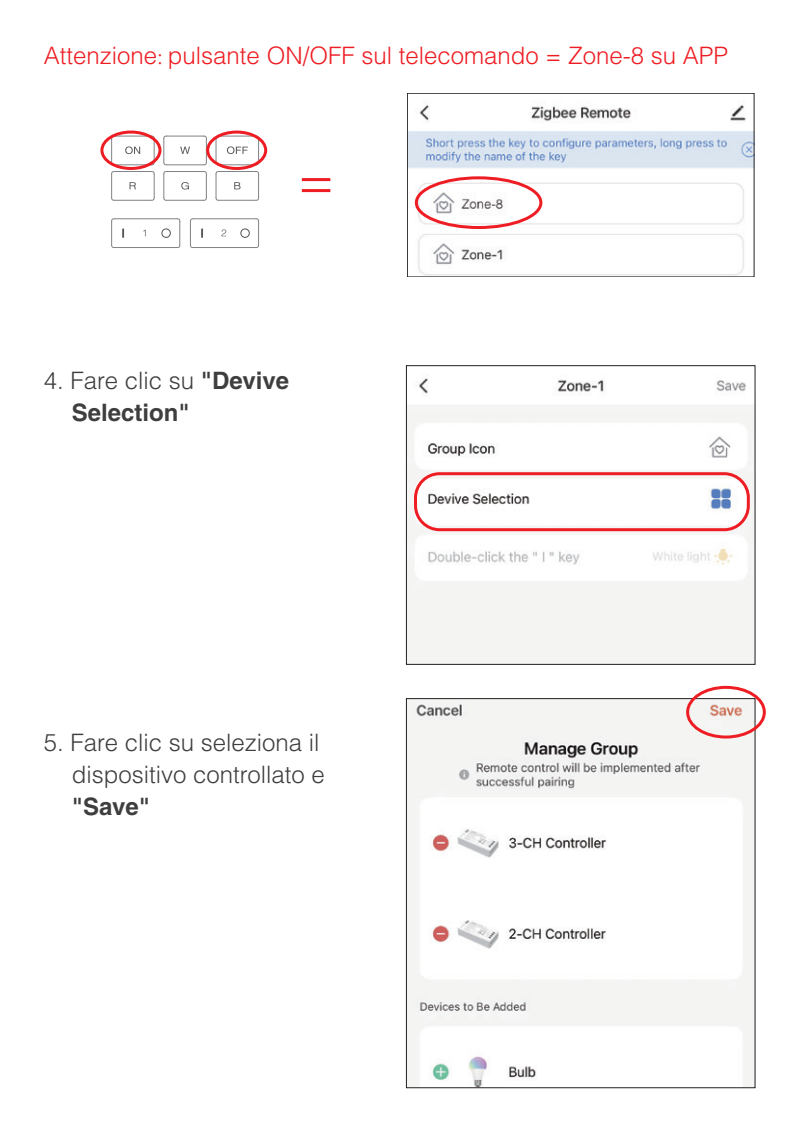
<style>
.page{position:relative;width:795px;height:1135px;background:#fff}
.page>*{position:absolute;margin:0;border:0;box-sizing:border-box;transform-origin:0 0}
.t1{font:300 24px/32px "Helvetica";color:#3e3e3f;text-align:right}
.t2{font:300 24px "Helvetica";color:#ee1d23}
.t3{font:700 24px "Helvetica CE";color:#3e3e3f}
.s1{font-family:"Adobe Song Std"}
.s2{font-family:"Helvetica CE";font-weight:700}
</style>
<div class="page">
<img style="left:408px;top:378px;width:345px;height:285px">
<img style="left:408px;top:700px;width:345px;height:386px">
<div style="left:406px;top:365px;width:349px;height:300px;border:1px solid #231f20"></div>
<div style="left:406px;top:698px;width:349px;height:390px;border:1px solid #231f20"></div>
<div style="left:414px;top:472px;width:336px;height:59px;border:3px solid #ee1d23;border-radius:24px"></div>
<div style="left:686px;top:686px;width:80px;height:52px;border:3px solid #ee1d23;border-radius:50%"></div>
<img style="left:409px;top:104px;width:343px;height:171px">
<div style="left:407px;top:93px;width:347px;height:184px;border:1px solid #231f20"></div>
<div style="left:415px;top:176px;width:127px;height:53px;border:3px solid #ee1d23;border-radius:50%"></div>
<svg style="left:151px;top:161px;width:4px;height:13px"></svg>
<svg style="left:151px;top:135px;width:4px;height:4px"></svg>
<svg style="left:215px;top:135px;width:4px;height:4px"></svg>
<svg style="left:215px;top:162px;width:4px;height:12px"></svg>
<hr style="left:219px;top:135px;width:37px;height:2px;background:#808285">
<hr style="left:219px;top:164px;width:37px;height:1px;background:#808285">
<hr style="left:215px;top:174px;width:2px;height:24px;background:#808285">
<hr style="left:219px;top:171px;width:37px;height:1px;background:#808285">
<svg style="left:255px;top:135px;width:4px;height:66px"></svg>
<hr style="left:219px;top:200px;width:37px;height:1px;background:#808285">
<svg style="left:190px;top:218px;width:4px;height:30px"></svg>
<hr style="left:193px;top:218px;width:63px;height:1px;background:#808285">
<hr style="left:193px;top:247px;width:63px;height:1px;background:#808285">
<hr style="left:114px;top:135px;width:38px;height:2px;background:#808285">
<hr style="left:153px;top:139px;width:2px;height:23px;background:#808285">
<hr style="left:114px;top:164px;width:38px;height:1px;background:#808285">
<svg style="left:111px;top:135px;width:4px;height:66px"></svg>
<hr style="left:114px;top:171px;width:38px;height:1px;background:#808285">
<hr style="left:153px;top:174px;width:2px;height:24px;background:#808285">
<hr style="left:114px;top:200px;width:38px;height:1px;background:#808285">
<svg style="left:111px;top:218px;width:4px;height:30px"></svg>
<hr style="left:114px;top:218px;width:63px;height:1px;background:#808285">
<hr style="left:114px;top:247px;width:63px;height:1px;background:#808285">
<hr style="left:166px;top:171px;width:38px;height:1px;background:#808285">
<hr style="left:166px;top:200px;width:38px;height:1px;background:#808285">
<svg style="left:163px;top:135px;width:4px;height:66px"></svg>
<hr style="left:166px;top:135px;width:38px;height:2px;background:#808285">
<svg style="left:203px;top:135px;width:4px;height:66px"></svg>
<hr style="left:166px;top:164px;width:38px;height:1px;background:#808285">
<hr style="left:215px;top:139px;width:2px;height:23px;background:#808285">
<svg style="left:161px;top:218px;width:20px;height:30px"></svg>
<svg style="left:122px;top:228px;width:2px;height:10px"></svg>
<svg style="left:227px;top:146px;width:21px;height:8px"></svg>
<svg style="left:180px;top:147px;width:10px;height:7px"></svg>
<svg style="left:240px;top:218px;width:19px;height:30px"></svg>
<svg style="left:201px;top:228px;width:2px;height:10px"></svg>
<svg style="left:125px;top:146px;width:15px;height:8px"></svg>
<svg style="left:221px;top:229px;width:5px;height:7px"></svg>
<svg style="left:129px;top:182px;width:7px;height:7px"></svg>
<svg style="left:181px;top:182px;width:8px;height:8px"></svg>
<svg style="left:234px;top:182px;width:6px;height:7px"></svg>
<div style="left:206px;top:131px;width:61px;height:39px;border:3px solid #ee1d23;border-radius:50%"></div>
<div style="left:100px;top:131px;width:61px;height:39px;border:3px solid #ee1d23;border-radius:50%"></div>
<hr style="left:302px;top:178px;width:28px;height:3px;background:#ee1d23">
<hr style="left:302px;top:189px;width:28px;height:3px;background:#ee1d23">
<p class="t2" style="left:44px;top:40px;width:686px">Attenzione<span class="s1">:</span> pulsante ON/OFF sul telecomando = Zone-8 su APP</p>
<p class="t1" style="left:44px;top:364px;width:247px">4. Fare clic su <span class="s2">"Devive</span></p>
<p class="t3" style="left:72px;top:398px;width:120px">Selection"</p>
<p class="t1" style="left:44px;top:725px;width:282px">5. Fare clic su seleziona il dispositivo controllato e</p>
<p class="t3" style="left:72px;top:792px;width:80px">"Save"</p>
</div>
